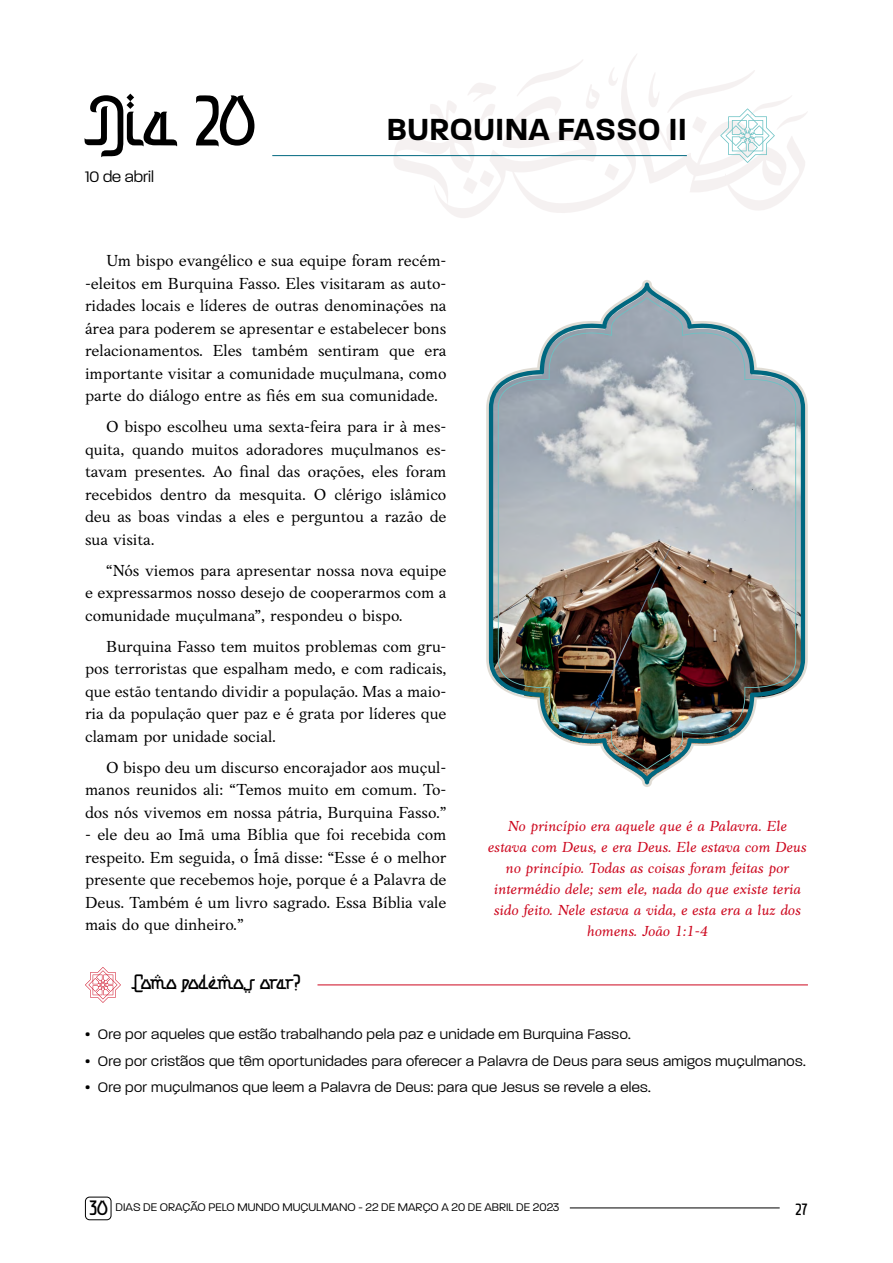
<style>
.page{position:relative;width:893px;height:1263px;background:#fff}
.page>*{position:absolute;margin:0;border:0;box-sizing:border-box;transform-origin:0 0}
.t1{font:72px "Samir";color:#000}
.t2{font:600 33px "Paralucent";color:#000}
.t3{font:21px "Samir";letter-spacing:-.035em;color:#000}
.t4{font:16.5px/22.5px "Anko";letter-spacing:-.005em;color:#000;text-align:justify}
.t5{font:300 16.5px "Paralucent";color:#000}
.t6{font:16.5px "Samir";color:#000}
.t7{font:300 15px "Paralucent";letter-spacing:.025em;color:#000}
.t8{font:italic 15px/21px "Anko";color:#cd071e;text-align:center}
.t9{font:300 12px "Paralucent";color:#000}
.s1{font-family:"Samir";font-weight:400;font-size:21px}
</style>
<div class="page">
<hr style="left:570px;top:1208px;width:210px;height:1px;background:#000">
<div style="left:85px;top:1197px;width:26px;height:23px;border:1px solid #000;border-radius:4px"></div>
<hr style="left:272px;top:155px;width:415px;height:1px;background:#006880">
<svg style="left:392px;top:54px;width:415px;height:164px"></svg>
<svg style="left:85px;top:967px;width:36px;height:36px"></svg>
<svg style="left:486px;top:280px;width:322px;height:507px"></svg>
<svg style="left:489px;top:283px;width:316px;height:501px"></svg>
<img style="left:498px;top:297px;width:298px;height:473px">
<hr style="left:317px;top:984px;width:491px;height:1px;background:#cd071e">
<h1 class="t1" style="left:85px;top:89px;width:172px">Dia 20</h1>
<p class="t5" style="left:85px;top:167px;width:70px">10 de abril</p>
<h2 class="t2" style="left:387px;top:110px;width:302px">BURQUINA FASSO II</h2>
<p class="t4" style="left:85px;top:249px;width:363px;text-indent:21px">Um bispo evangélico e sua equipe foram recém--eleitos em Burquina Fasso. Eles visitaram as auto&shy;ridades locais e líderes de outras denominações na área para poderem se apresentar e estabelecer bons relacionamentos. Eles também sentiram que era importante visitar a comunidade muçulmana, como parte do diálogo entre as fiés em sua comunidade.</p>
<p class="t4" style="left:85px;top:415px;width:363px;text-indent:21px">O bispo escolheu uma sexta-feira para ir à mes&shy;quita, quando muitos adoradores muçulmanos es&shy;tavam presentes. Ao final das orações, eles foram recebidos dentro da mesquita. O clérigo islâmico deu as boas vindas a eles e perguntou a razão de sua visita.</p>
<p class="t4" style="left:85px;top:559px;width:363px;text-indent:21px">“Nós viemos para apresentar nossa nova equipe e expressarmos nosso desejo de cooperarmos com a comunidade muçulmana”, respondeu o bispo.</p>
<p class="t4" style="left:85px;top:635px;width:363px;text-indent:21px">Burquina Fasso tem muitos problemas com gru&shy;pos terroristas que espalham medo, e com radicais, que estão tentando dividir a população. Mas a maio&shy;ria da população quer paz e é grata por líderes que clamam por unidade social.</p>
<p class="t4" style="left:85px;top:756px;width:363px;text-indent:21px">O bispo deu um discurso encorajador aos muçul&shy;manos reunidos ali: “Temos muito em comum. To&shy;dos nós vivemos em nossa pátria, Burquina Fasso.”</p>
<p class="t4" style="left:85px;top:824px;width:363px">- ele deu ao Imã uma Bíblia que foi recebida com respeito. Em seguida, o Ímã disse: “Esse é o melhor presente que recebemos hoje, porque é a Palavra de Deus. Também é um livro sagrado. Essa Bíblia vale mais do que dinheiro.”</p>
<p class="t3" style="left:132px;top:972px;width:170px">Como podemos orar?</p>
<p class="t8" style="left:488px;top:815px;width:320px">No princípio era aquele que é a Palavra. Ele estava com Deus, e era Deus. Ele estava com Deus no princípio. Todas as coisas foram feitas por intermédio dele; sem ele, nada do que existe teria sido feito. Nele estava a vida, e esta era a luz dos homens. João 1:1-4</p>
<p class="t7" style="left:85px;top:1025px;width:546px">• Ore por aqueles que estão trabalhando pela paz e unidade em Burquina Fasso.</p>
<p class="t7" style="left:85px;top:1052px;width:721px">• Ore por cristãos que têm oportunidades para oferecer a Palavra de Deus para seus amigos muçulmanos.</p>
<p class="t7" style="left:85px;top:1078px;width:567px">• Ore por muçulmanos que leem a Palavra de Deus: para que Jesus se revele a eles.</p>
<p class="t9" style="left:90px;top:1200px;width:471px"><span class="s1">30</span> DIAS DE ORAÇÃO PELO MUNDO MUÇULMANO - 22 DE MARÇO A 20 DE ABRIL DE 2023</p>
<p class="t6" style="left:796px;top:1202px;width:14px">27</p>
</div>
